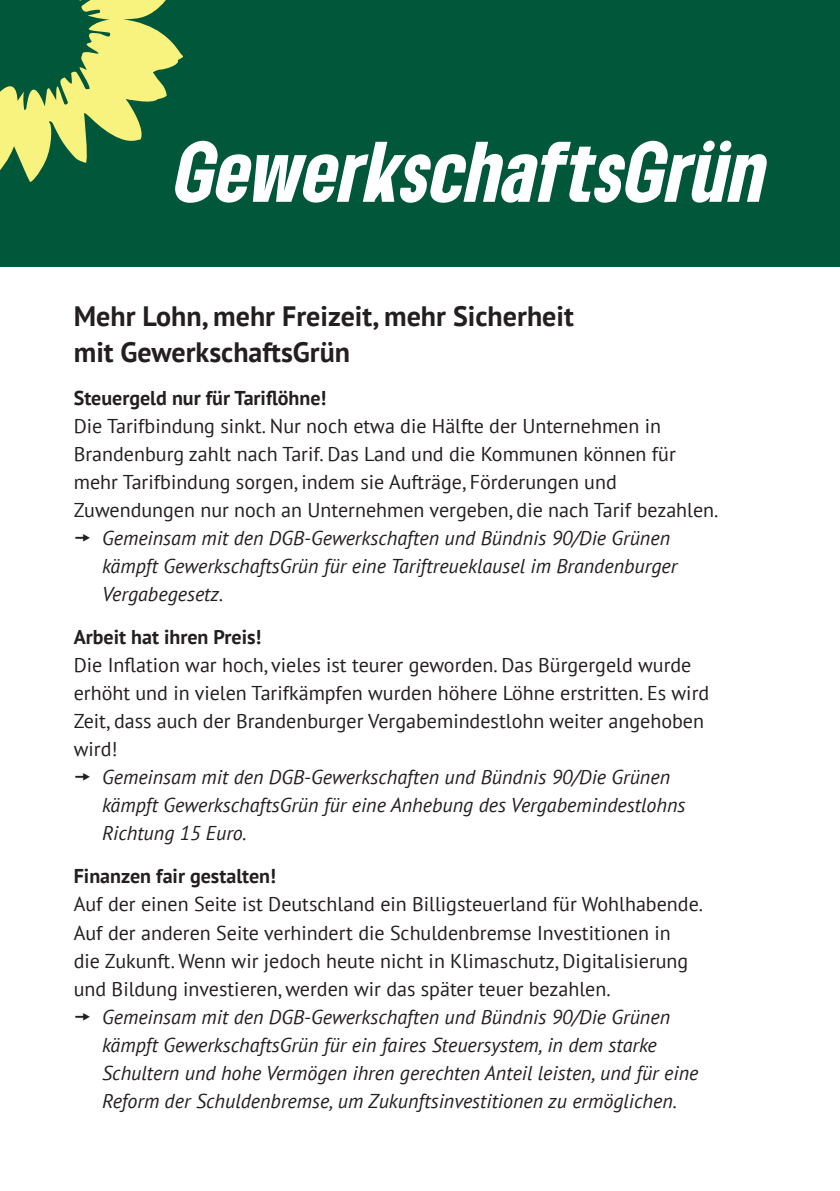
<style>
.page{position:relative;width:840px;height:1191px;background:#fff}
.page>*{position:absolute;margin:0;border:0;box-sizing:border-box;transform-origin:0 0}
.t1{font:italic 900 condensed 80px "Gruene Type";color:#fff}
.t2{font:700 28px/36.4px "PT Sans";color:#231f20}
.t3{font:20px/28px "PT Sans";color:#231f20}
.t4{font:italic 20px/28px "PT Sans";color:#231f20}
.t5{font:700 20px "PT Sans";color:#231f20}
</style>
<div class="page">
<div style="left:0;top:0;width:839px;height:266px;background:#005739"></div>
<svg style="left:0;top:0;width:183px;height:182px"></svg>
<h1 class="t1" style="left:176px;top:118px;width:593px">GewerkschaftsGrün</h1>
<h2 class="t2" style="left:74px;top:297px;width:501px">Mehr Lohn, mehr Freizeit, mehr Sicherheit mit GewerkschaftsGrün</h2>
<p class="t5" style="left:74px;top:385px;width:254px">Steuergeld nur für Tariflöhne!</p>
<p class="t3" style="left:74px;top:412px;width:646px">Die Tarifbindung sinkt. Nur noch etwa die Hälfte der Unternehmen in Brandenburg zahlt nach Tarif. Das Land und die Kommunen können für mehr Tarifbindung sorgen, indem sie Aufträge, Förderungen und Zuwendungen nur noch an Unternehmen vergeben, die nach Tarif bezahlen.</p>
<p class="t4" style="left:102px;top:524px;width:576px;text-indent:-28px">▼ Gemeinsam mit den DGB-Gewerkschaften und Bündnis 90/Die Grünen kämpft GewerkschaftsGrün für eine Tariftreueklausel im Brandenburger<br>Vergabegesetz.</p>
<p class="t5" style="left:74px;top:624px;width:189px">Arbeit hat ihren Preis!</p>
<p class="t3" style="left:74px;top:651px;width:636px">Die Inflation war hoch, vieles ist teurer geworden. Das Bürgergeld wurde erhöht und in vielen Tarifkämpfen wurden höhere Löhne erstritten. Es wird Zeit, dass auch der Brandenburger Vergabemindestlohn weiter angehoben wird!</p>
<p class="t4" style="left:102px;top:763px;width:584px;text-indent:-28px">▼ Gemeinsam mit den DGB-Gewerkschaften und Bündnis 90/Die Grünen kämpft GewerkschaftsGrün für eine Anhebung des Vergabemindestlohns<br>Richtung 15 Euro.</p>
<p class="t5" style="left:74px;top:863px;width:204px">Finanzen fair gestalten!</p>
<p class="t3" style="left:74px;top:890px;width:630px">Auf der einen Seite ist Deutschland ein Billigsteuerland für Wohlhabende.<br>Auf der anderen Seite verhindert die Schuldenbremse Investitionen in<br>die Zukunft. Wenn wir jedoch heute nicht in Klimaschutz, Digitalisierung und Bildung investieren, werden wir das später teuer bezahlen.</p>
<p class="t4" style="left:102px;top:1002px;width:597px;text-indent:-28px">▼ Gemeinsam mit den DGB-Gewerkschaften und Bündnis 90/Die Grünen kämpft GewerkschaftsGrün für ein faires Steuersystem, in dem starke Schultern und hohe Vermögen ihren gerechten Anteil leisten, und für eine Reform der Schuldenbremse, um Zukunftsinvestitionen zu ermöglichen.</p>
</div>
